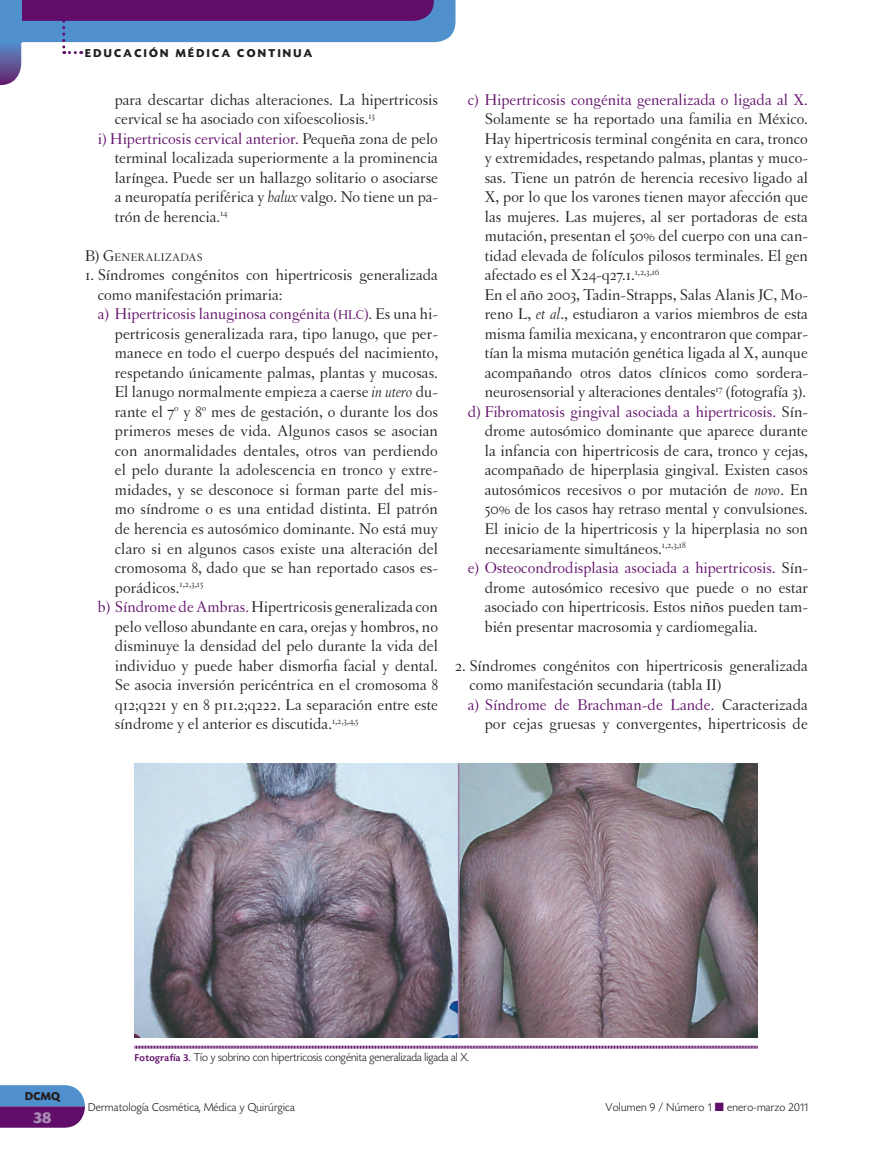
<style>
.page{position:relative;width:893px;height:1149px;background:#fff}
.page>*{position:absolute;margin:0;border:0;box-sizing:border-box;transform-origin:0 0}
.t1{font:16.5px "Letras Oldstyle";color:#231f20}
.t2{font:16.5px "Letras Oldstyle";color:#600e69}
.t3{font:700 16.5px "Today HEF";color:#aa8cb4}
.t4{font:300 12px "Today HEF";letter-spacing:.02em;color:#231f20}
.t5{font:300 12px "Today HEF";color:#231f20}
.t6{font:700 12px "Today HEF";letter-spacing:.2em;color:#231f20}
.t7{font:11.55px "Letras Oldstyle";letter-spacing:.045em;color:#231f20}
.s1{color:#231f20}
.s2{font-style:italic}
.s3{font-size:16.5px}
.s4{font-size:13.5px}
.s5{color:#600e69}
.s6{font-weight:500;font-size:10.5px;color:#600e69}
</style>
<div class="page">
<svg style="left:0;top:0;width:455px;height:85px"></svg>
<div style="left:0;top:0;width:21px;height:42px;background:#5090cc"></div>
<svg style="left:0;top:1085px;width:85px;height:42px;background:#6159a0"></svg>
<img style="left:135px;top:763px;width:622px;height:274px">
<hr style="left:458px;top:763px;width:1px;height:274px;background:#9b78a6">
<svg style="left:134px;top:1045px;width:624px;height:3px;background:#ab81b0"></svg>
<p class="t6" style="left:85px;top:47px;width:10px">EDUC</p>
<p class="t6" style="left:124px;top:47px;width:190px">ACIÓN MÉDICA CONTINU A</p>
<p class="t1" style="left:115px;top:90px;width:325px">para descartar dichas alteraciones. La hipertricosis</p>
<p class="t1" style="left:115px;top:109px;width:262px">cervical se ha asociado con xifoescoliosis.<sup>13</sup></p>
<p class="t2" style="left:98px;top:129px;width:342px">i) Hipertricosis cervical anterior. <span class="s1">Pequeña zona de pelo</span></p>
<p class="t1" style="left:115px;top:148px;width:325px">terminal localizada superiormente a la prominencia</p>
<p class="t1" style="left:115px;top:168px;width:325px">laríngea. Puede ser un hallazgo solitario o asociarse</p>
<p class="t1" style="left:115px;top:187px;width:325px">a neuropatía periférica y <span class="s2">halux</span> valgo. No tiene un pa-</p>
<p class="t1" style="left:115px;top:207px;width:114px">trón de herencia.<sup>14</sup></p>
<p class="t7" style="left:85px;top:250px;width:119px"><span class="s3">B)</span> <span class="s3">G</span>ENERALIZADAS</p>
<p class="t1" style="left:85px;top:265px;width:354px">1. Síndromes congénitos con hipertricosis generalizada</p>
<p class="t1" style="left:98px;top:285px;width:186px">como manifestación primaria:</p>
<p class="t2" style="left:98px;top:304px;width:342px">a) Hipertricosis lanuginosa congénita (<span class="s4">HLC</span>)<span class="s1">. Es una hi-</span></p>
<p class="t1" style="left:115px;top:324px;width:325px">pertricosis generalizada rara, tipo lanugo, que per-</p>
<p class="t1" style="left:115px;top:343px;width:325px">manece en todo el cuerpo después del nacimiento,</p>
<p class="t1" style="left:115px;top:363px;width:325px">respetando únicamente palmas, plantas y mucosas.</p>
<p class="t1" style="left:115px;top:382px;width:325px">El lanugo normalmente empieza a caerse <span class="s2">in utero</span> du-</p>
<p class="t1" style="left:115px;top:402px;width:325px">rante el 7<sup>o</sup> y 8<sup>o</sup> mes de gestación, o durante los dos</p>
<p class="t1" style="left:115px;top:421px;width:325px">primeros meses de vida. Algunos casos se asocian</p>
<p class="t1" style="left:115px;top:441px;width:325px">con anormalidades dentales, otros van perdiendo</p>
<p class="t1" style="left:115px;top:460px;width:325px">el pelo durante la adolescencia en tronco y extre-</p>
<p class="t1" style="left:115px;top:480px;width:325px">midades, y se desconoce si forman parte del mis-</p>
<p class="t1" style="left:115px;top:499px;width:325px">mo síndrome o es una entidad distinta. El patrón</p>
<p class="t1" style="left:115px;top:519px;width:325px">de herencia es autosómico dominante. No está muy</p>
<p class="t1" style="left:115px;top:538px;width:325px">claro si en algunos casos existe una alteración del</p>
<p class="t1" style="left:115px;top:558px;width:325px">cromosoma 8, dado que se han reportado casos es-</p>
<p class="t1" style="left:115px;top:577px;width:90px">porádicos.<sup>1,2,3,15</sup></p>
<p class="t1" style="left:98px;top:597px;width:342px"><span class="s5">b) Síndrome de Ambras.</span> Hipertricosis generalizada con</p>
<p class="t1" style="left:115px;top:616px;width:325px">pelo velloso abundante en cara, orejas y hombros, no</p>
<p class="t1" style="left:115px;top:636px;width:325px">disminuye la densidad del pelo durante la vida del</p>
<p class="t1" style="left:115px;top:655px;width:325px">individuo y puede haber dismorfia facial y dental.</p>
<p class="t1" style="left:115px;top:675px;width:325px">Se asocia inversión pericéntrica en el cromosoma 8</p>
<p class="t1" style="left:115px;top:694px;width:325px">q12;q221 y en 8 p11.2;q222. La separación entre este</p>
<p class="t1" style="left:115px;top:714px;width:245px">síndrome y el anterior es discutida.<sup>1,2,3,4,5</sup></p>
<p class="t2" style="left:468px;top:90px;width:342px">c) Hipertricosis congénita generalizada o ligada al X.</p>
<p class="t1" style="left:485px;top:109px;width:325px">Solamente se ha reportado una familia en México.</p>
<p class="t1" style="left:485px;top:129px;width:325px">Hay hipertricosis terminal congénita en cara, tronco</p>
<p class="t1" style="left:485px;top:148px;width:325px">y extremidades, respetando palmas, plantas y muco-</p>
<p class="t1" style="left:485px;top:168px;width:325px">sas. Tiene un patrón de herencia recesivo ligado al</p>
<p class="t1" style="left:485px;top:187px;width:325px">X, por lo que los varones tienen mayor afección que</p>
<p class="t1" style="left:485px;top:207px;width:325px">las mujeres. Las mujeres, al ser portadoras de esta</p>
<p class="t1" style="left:485px;top:226px;width:325px">mutación, presentan el 50% del cuerpo con una can-</p>
<p class="t1" style="left:485px;top:246px;width:325px">tidad elevada de folículos pilosos terminales. El gen</p>
<p class="t1" style="left:485px;top:265px;width:176px">afectado es el X24-q27.1.<sup>1,2,3,16</sup></p>
<p class="t1" style="left:485px;top:285px;width:325px">En el año 2003, Tadin-Strapps, Salas Alanis JC, Mo-</p>
<p class="t1" style="left:485px;top:304px;width:325px">reno L, <span class="s2">et al</span>., estudiaron a varios miembros de esta</p>
<p class="t1" style="left:485px;top:324px;width:325px">misma familia mexicana, y encontraron que compar-</p>
<p class="t1" style="left:485px;top:343px;width:325px">tían la misma mutación genética ligada al X, aunque</p>
<p class="t1" style="left:485px;top:363px;width:325px">acompañando otros datos clínicos como sordera-</p>
<p class="t1" style="left:485px;top:382px;width:323px">neurosensorial y alteraciones dentales<sup>17</sup> (fotografía 3).</p>
<p class="t2" style="left:468px;top:402px;width:342px">d) Fibromatosis gingival asociada a hipertricosis. <span class="s1">Sín-</span></p>
<p class="t1" style="left:485px;top:421px;width:325px">drome autosómico dominante que aparece durante</p>
<p class="t1" style="left:485px;top:441px;width:325px">la infancia con hipertricosis de cara, tronco y cejas,</p>
<p class="t1" style="left:485px;top:460px;width:325px">acompañado de hiperplasia gingival. Existen casos</p>
<p class="t1" style="left:485px;top:480px;width:325px">autosómicos recesivos o por mutación de <span class="s2">novo</span>. En</p>
<p class="t1" style="left:485px;top:499px;width:325px">50% de los casos hay retraso mental y convulsiones.</p>
<p class="t1" style="left:485px;top:519px;width:325px">El inicio de la hipertricosis y la hiperplasia no son</p>
<p class="t1" style="left:485px;top:538px;width:202px">necesariamente simultáneos.<sup>1,2,3,18</sup></p>
<p class="t2" style="left:468px;top:558px;width:342px">e) Osteocondrodisplasia asociada a hipertricosis. <span class="s1">Sín-</span></p>
<p class="t1" style="left:485px;top:577px;width:325px">drome autosómico recesivo que puede o no estar</p>
<p class="t1" style="left:485px;top:597px;width:325px">asociado con hipertricosis. Estos niños pueden tam-</p>
<p class="t1" style="left:485px;top:616px;width:274px">bién presentar macrosomia y cardiomegalia.</p>
<p class="t1" style="left:455px;top:655px;width:354px">2. Síndromes congénitos con hipertricosis generalizada</p>
<p class="t1" style="left:469px;top:675px;width:253px">como manifestación secundaria (tabla II)</p>
<p class="t2" style="left:468px;top:694px;width:342px">a) Síndrome de Brachman-de Lande. <span class="s1">Caracterizada</span></p>
<p class="t1" style="left:485px;top:714px;width:325px">por cejas gruesas y convergentes, hipertricosis de</p>
<p class="t6" style="left:25px;top:1089px;width:36px">DCMQ</p>
<p class="t3" style="left:34px;top:1108px;width:19px">38</p>
<p class="t5" style="left:135px;top:1050px;width:336px"><span class="s6">Fotografía 3.</span> Tío y sobrino con hipertricosis congénita generalizada ligada al X.</p>
<p class="t4" style="left:88px;top:1100px;width:208px">Dermatología Cosmética, Médica y Quirúrgica</p>
<p class="t4" style="left:606px;top:1100px;width:204px">Volumen 9 / Número 1 <span class="s5">■</span> enero-marzo 2011</p>
</div>
